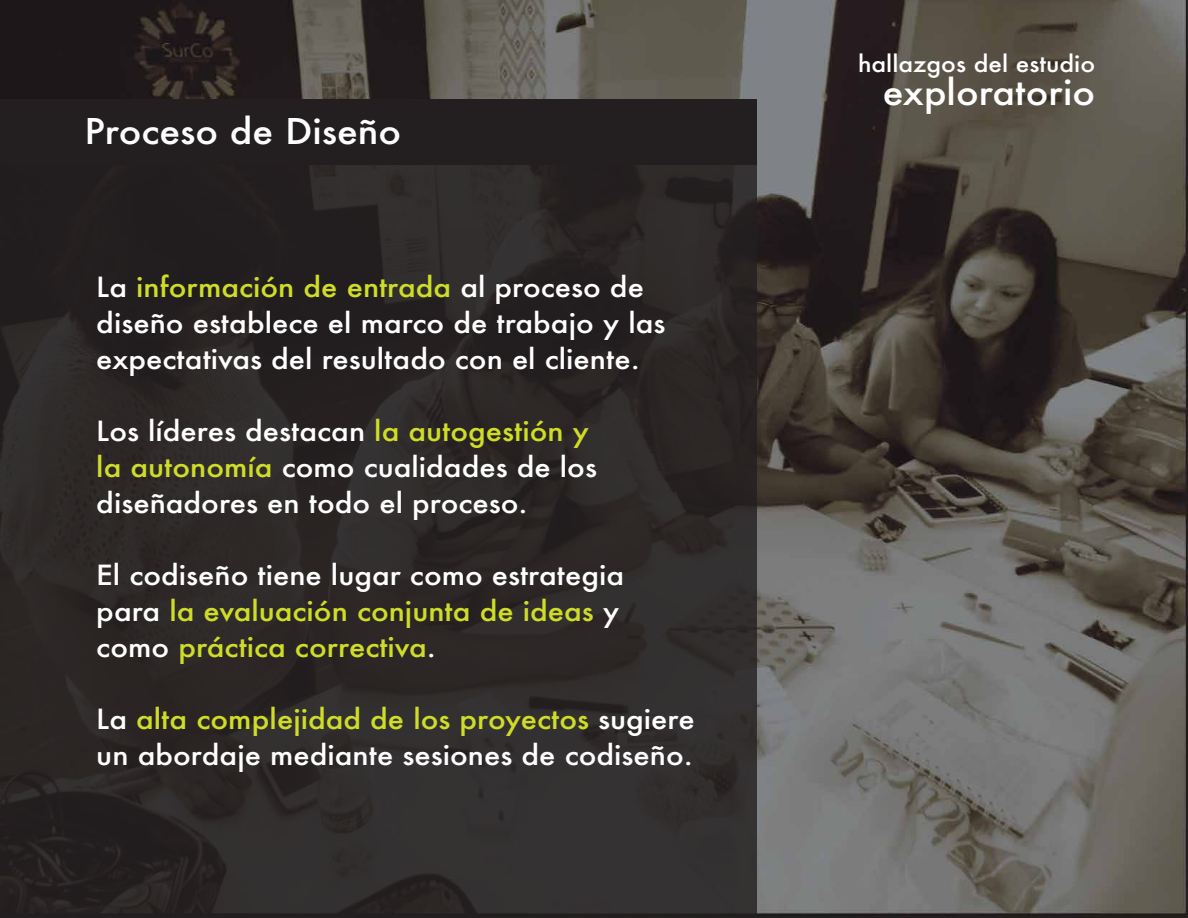
<style>
.page{position:relative;width:1188px;height:918px;background:#fff}
.page>*{position:absolute;margin:0;border:0;box-sizing:border-box;transform-origin:0 0}
.t1{font:500 34.5px "Futura";color:#fff;scale:1.09 1}
.t2{font:500 27px/36px "Futura";color:#fff;scale:1.09 1}
.t3{font:500 27px/36px "Futura";color:#cfdc28;scale:1.09 1}
.t4{font:500 22.5px "Futura";color:#fff;scale:1.09 1}
.s1{color:#cfdc28}
.s2{color:#fff}
</style>
<div class="page">
<img style="left:0;top:0;width:1188px;height:918px">
<div style="left:0;top:99px;width:756px;height:66px;background:#231f20"></div>
<div style="left:0;top:165px;width:756px;height:753px;background:#2d2827"></div>
<p class="t1" style="left:85px;top:108px;width:292px">Proceso de Diseño</p>
<p class="t2" style="left:96px;top:269px;width:524px">La <span class="s1">información de entrada</span> al proceso de diseño establece el marco de trabajo y las expectativas del resultado con el cliente.</p>
<p class="t2" style="left:96px;top:413px;width:461px">Los líderes destacan <span class="s1">la autogestión y la autonomía</span> como cualidades de los diseñadores en todo el proceso.</p>
<p class="t3" style="left:96px;top:557px;width:486px"><span class="s2">El codiseño tiene lugar como estrategia para</span> la evaluación conjunta de ideas <span class="s2">y como</span> práctica correctiva<span class="s2">.</span></p>
<p class="t2" style="left:96px;top:701px;width:551px">La <span class="s1">alta complejidad de los proyectos</span> sugiere un abordaje mediante sesiones de codiseño.</p>
<p class="t4" style="left:858px;top:49px;width:219px">hallazgos del estudio</p>
<p class="t1" style="left:883px;top:69px;width:196px">exploratorio</p>
</div>
